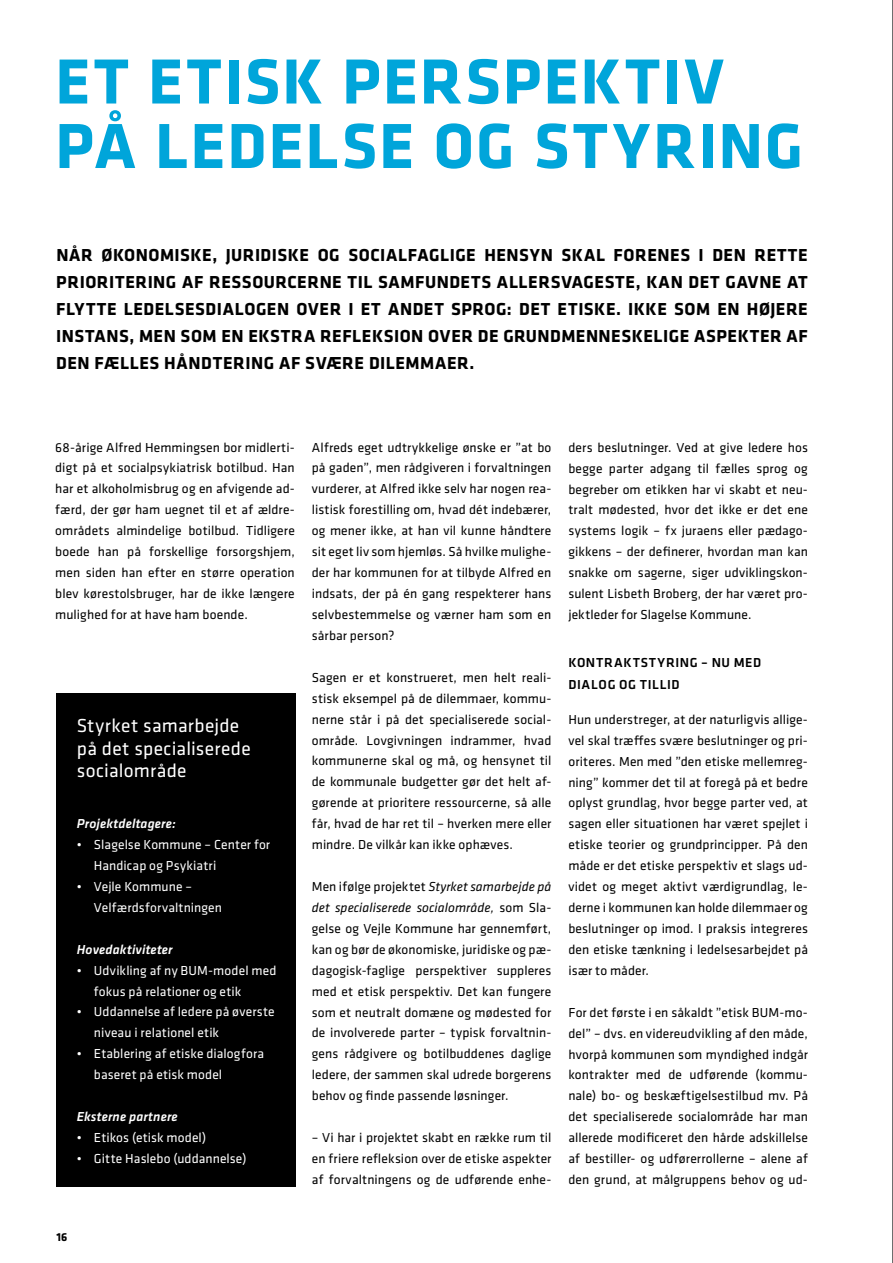
<style>
.page{position:relative;width:893px;height:1263px;background:#fff}
.page>*{position:absolute;margin:0;border:0;box-sizing:border-box;transform-origin:0 0}
.t1{font:700 66px/64.5px "Klavika Basic";letter-spacing:.035em;color:#00a5da}
.t2{font:19.5px/22.5px "Klavika Basic";letter-spacing:.01em;color:#fff}
.t3{font:700 18px/27px "Klavika Basic";letter-spacing:.03em;color:#000}
.t4{font:13.5px/20.9px "Klavika Basic";letter-spacing:.005em;color:#000;text-align:justify}
.t5{font:13.5px/20.9px "Klavika Basic";letter-spacing:.005em;color:#fff}
.t6{font:italic 500 13.5px "Klavika Basic";letter-spacing:.01em;color:#fff}
.t7{font:500 13.5px/22.5px "Klavika Basic";letter-spacing:.05em;color:#000}
.t8{font:700 12px "Klavika Basic";color:#000}
.s1{font-style:italic}
</style>
<div class="page">
<div style="left:56px;top:693px;width:240px;height:493px;background:#000"></div>
<hr style="left:892px;top:0;width:1px;height:1263px;background:#000">
<h1 class="t1" style="left:55px;top:46px;width:749px">ET ETISK PERSPEKTIV<br>PÅ LEDELSE OG STYRING</h1>
<p class="t3" style="left:56px;top:241px;width:753px">NÅR ØKONOMISKE, JURIDISKE OG SOCIALFAGLIGE HENSYN SKAL FORENES I DEN RETTE PRIORITERING AF RESSOURCERNE TIL SAMFUNDETS ALLERSVAGESTE, KAN DET GAVNE AT FLYTTE LEDELSESDIALOGEN OVER I ET ANDET SPROG: DET ETISKE. IKKE SOM EN HØJERE INSTANS, MEN SOM EN EKSTRA REFLEKSION OVER DE GRUNDMENNESKELIGE ASPEKTER AF DEN FÆLLES HÅNDTERING AF SVÆRE DILEMMAER.</p>
<p class="t4" style="left:55px;top:436px;width:241px">68-årige Alfred Hemmingsen bor midlerti&shy;digt på et socialpsykiatrisk botilbud. Han har et alkoholmisbrug og en afvigende ad&shy;færd, der gør ham uegnet til et af ældre&shy;områdets almindelige botilbud. Tidligere boede han på forskellige forsorgshjem, men siden han efter en større operation blev kørestolsbruger, har de ikke længere mulighed for at have ham boende.</p>
<h2 class="t2" style="left:77px;top:714px;width:175px">Styrket samarbejde på det specialiserede socialområde</h2>
<p class="t6" style="left:77px;top:814px;width:100px">Projektdeltagere:</p>
<p class="t5" style="left:94px;top:834px;width:178px;text-indent:-17px">• Slagelse Kommune – Center for<br>Handicap og Psykiatri</p>
<p class="t5" style="left:94px;top:875px;width:130px;text-indent:-17px">• Vejle Kommune –<br>Velfærdsforvaltningen</p>
<p class="t6" style="left:77px;top:940px;width:97px">Hovedaktiviteter</p>
<p class="t5" style="left:94px;top:959px;width:184px;text-indent:-17px">• Udvikling af ny BUM-model med fokus på relationer og etik</p>
<p class="t5" style="left:94px;top:1001px;width:182px;text-indent:-17px">• Uddannelse af ledere på øverste niveau i relationel etik</p>
<p class="t5" style="left:94px;top:1043px;width:172px;text-indent:-17px">• Etablering af etiske dialogfora baseret på etisk model</p>
<p class="t6" style="left:77px;top:1107px;width:102px">Eksterne partnere</p>
<p class="t5" style="left:77px;top:1127px;width:131px">• Etikos (etisk model)</p>
<p class="t5" style="left:77px;top:1147px;width:171px">• Gitte Haslebo (uddannelse)</p>
<p class="t4" style="left:312px;top:436px;width:241px">Alfreds eget udtrykkelige ønske er ”at bo på gaden”, men rådgiveren i forvaltningen vurderer, at Alfred ikke selv har nogen rea&shy;listisk forestilling om, hvad dét indebærer, og mener ikke, at han vil kunne håndtere sit eget liv som hjemløs. Så hvilke mulighe&shy;der har kommunen for at tilbyde Alfred en indsats, der på én gang respekterer hans selvbestemmelse og værner ham som en sårbar person?</p>
<p class="t4" style="left:312px;top:666px;width:241px">Sagen er et konstrueret, men helt reali&shy;stisk eksempel på de dilemmaer, kommu&shy;nerne står i på det specialiserede social&shy;område. Lovgivningen indrammer, hvad kommunerne skal og må, og hensynet til de kommunale budgetter gør det helt af&shy;gørende at prioritere ressourcerne, så alle får, hvad de har ret til – hverken mere eller mindre. De vilkår kan ikke ophæves.</p>
<p class="t4" style="left:312px;top:876px;width:241px">Men ifølge projektet <span class="s1">Styrket samarbejde på det specialiserede socialområde,</span> som Sla&shy;gelse og Vejle Kommune har gennemført, kan og bør de økonomiske, juridiske og pæ&shy;dagogisk-faglige perspektiver suppleres med et etisk perspektiv. Det kan fungere som et neutralt domæne og mødested for de involverede parter – typisk forvaltnin&shy;gens rådgivere og botilbuddenes daglige ledere, der sammen skal udrede borgerens behov og finde passende løsninger.</p>
<p class="t4" style="left:312px;top:1127px;width:241px">– Vi har i projektet skabt en række rum til en friere refleksion over de etiske aspekter af forvaltningens og de udførende enhe-</p>
<p class="t4" style="left:568px;top:436px;width:241px">ders beslutninger. Ved at give ledere hos begge parter adgang til fælles sprog og begreber om etikken har vi skabt et neu&shy;tralt mødested, hvor det ikke er det ene systems logik – fx juraens eller pædago&shy;gikkens – der definerer, hvordan man kan snakke om sagerne, siger udviklingskon&shy;sulent Lisbeth Broberg, der har været pro&shy;jektleder for Slagelse Kommune.</p>
<p class="t7" style="left:568px;top:651px;width:194px">KONTRAKTSTYRING – NU MED<br>DIALOG OG TILLID</p>
<p class="t4" style="left:568px;top:708px;width:241px">Hun understreger, at der naturligvis allige&shy;vel skal træffes svære beslutninger og pri&shy;oriteres. Men med ”den etiske mellemreg&shy;ning” kommer det til at foregå på et bedre oplyst grundlag, hvor begge parter ved, at sagen eller situationen har været spejlet i etiske teorier og grundprincipper. På den måde er det etiske perspektiv et slags ud&shy;videt og meget aktivt værdigrundlag, le&shy;derne i kommunen kan holde dilemmaer og beslutninger op imod. I praksis integreres den etiske tænkning i ledelsesarbejdet på især to måder.</p>
<p class="t4" style="left:568px;top:1001px;width:241px">For det første i en såkaldt ”etisk BUM-mo&shy;del” – dvs. en videreudvikling af den måde, hvorpå kommunen som myndighed indgår kontrakter med de udførende (kommu&shy;nale) bo- og beskæftigelsestilbud mv. På det specialiserede socialområde har man allerede modificeret den hårde adskillelse af bestiller- og udførerrollerne – alene af den grund, at målgruppens behov og ud-</p>
<p class="t8" style="left:56px;top:1228px;width:13px">16</p>
</div>
